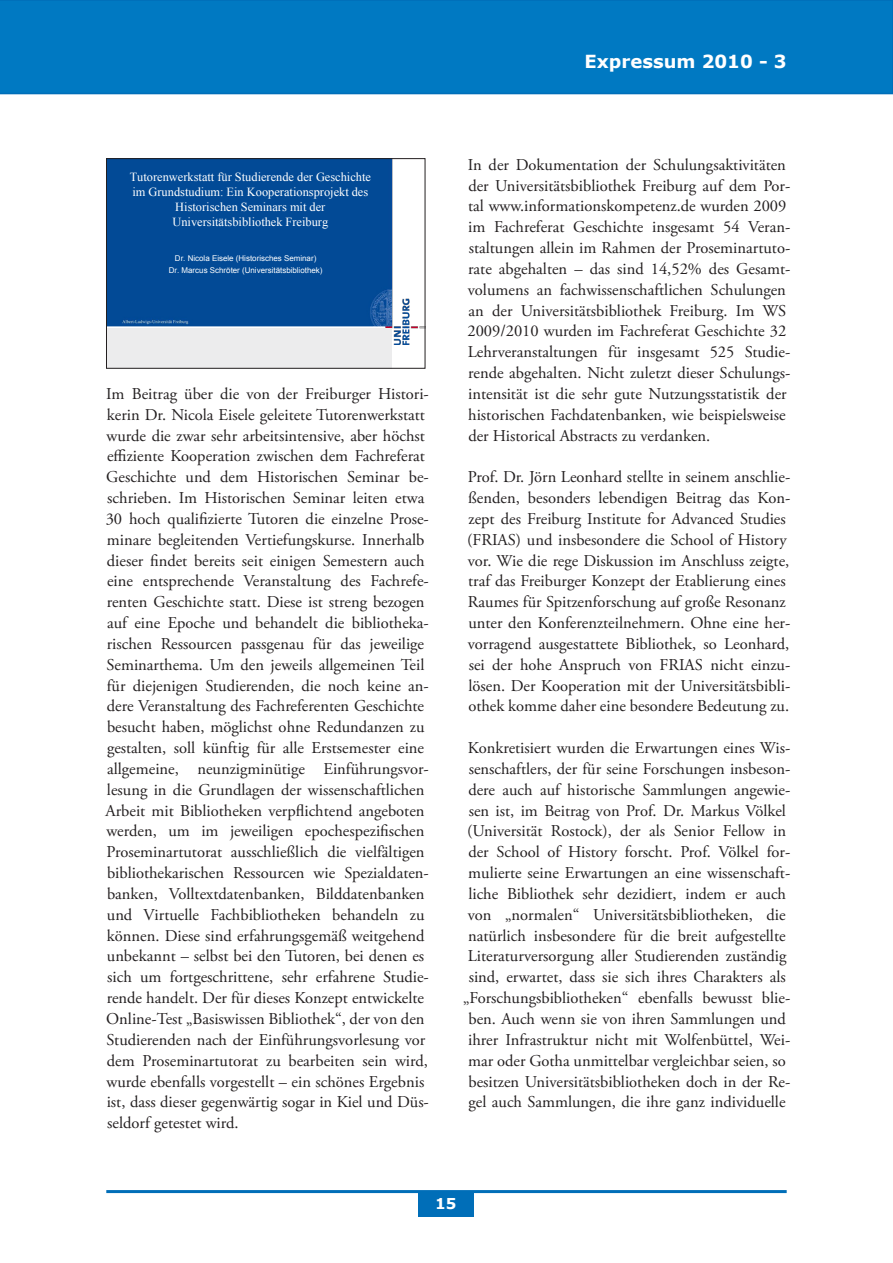
<style>
.page{position:relative;width:893px;height:1263px;background:#fff}
.page>*{position:absolute;margin:0;border:0;box-sizing:border-box;transform-origin:0 0}
.t1{font:700 18px "Verdana";color:#fff}
.Standart-Text{font:16.5px/20.9px "Adobe Garamond Pro";color:#231f20}
.t2{font:700 15px "Verdana";color:#fff}
.t3{font:12.3px/14.9px "Times New Roman";color:#fff;text-align:center}
.t4{font:7.95px/11.4px "Arial";color:#fff;text-align:center}
</style>
<div class="page">
<div style="left:0;top:0;width:893px;height:94px;background:#0079c2"></div>
<img style="left:108px;top:160px;width:315px;height:185px">
<div style="left:106px;top:328px;width:286px;height:40px;background:#ececed"></div>
<div style="left:106px;top:158px;width:319px;height:210px;border:1px solid #231f20"></div>
<div style="left:418px;top:1191px;width:56px;height:26px;background:#006eb8"></div>
<hr style="left:106px;top:1190px;width:681px;height:3px;background:#006eb8">
<p class="t1" style="left:584px;top:49px;width:204px">Expressum 2010 - 3</p>
<p class="t3" style="left:130px;top:169px;width:243px">Tutorenwerkstatt für Studierende der Geschichte im Grundstudium: Ein Kooperationsprojekt des Historischen Seminars mit der Universitätsbibliothek Freiburg</p>
<p class="t4" style="left:169px;top:253px;width:155px">Dr. Nicola Eisele (Historisches Seminar)<br>Dr. Marcus Schröter (Universitätsbibliothek)</p>
<p class="Standart-Text" style="left:105px;top:384px;width:325px">Im Beitrag über die von der Freiburger Histori&shy;kerin Dr. Nicola Eisele geleitete Tutorenwerkstatt wurde die zwar sehr arbeitsintensive, aber höchst effiziente Kooperation zwischen dem Fachreferat Geschichte und dem Historischen Seminar be&shy;schrieben. Im Historischen Seminar leiten etwa 30 hoch qualifizierte Tutoren die einzelne Prose&shy;minare begleitenden Vertiefungskurse. Innerhalb dieser findet bereits seit einigen Semestern auch eine entsprechende Veranstaltung des Fachrefe&shy;renten Geschichte statt. Diese ist streng bezogen auf eine Epoche und behandelt die bibliotheka&shy;rischen Ressourcen passgenau für das jeweilige Seminarthema. Um den jeweils allgemeinen Teil für diejenigen Studierenden, die noch keine an&shy;dere Veranstaltung des Fachreferenten Geschichte besucht haben, möglichst ohne Redundanzen zu gestalten, soll künftig für alle Erstsemester eine allgemeine, neunzigminütige Einführungsvor&shy;lesung in die Grundlagen der wissenschaftlichen Arbeit mit Bibliotheken verpflichtend angeboten werden, um im jeweiligen epochespezifischen Proseminartutorat ausschließlich die vielfältigen bibliothekarischen Ressourcen wie Spezialdaten&shy;banken, Volltextdatenbanken, Bilddatenbanken und Virtuelle Fachbibliotheken behandeln zu können. Diese sind erfahrungsgemäß weitgehend unbekannt – selbst bei den Tutoren, bei denen es sich um fortgeschrittene, sehr erfahrene Studie&shy;rende handelt. Der für dieses Konzept entwickelte Online-Test „Basiswissen Bibliothek“, der von den Studierenden nach der Einführungsvorlesung vor dem Proseminartutorat zu bearbeiten sein wird, wurde ebenfalls vorgestellt – ein schönes Ergebnis ist, dass dieser gegenwärtig sogar in Kiel und Düs&shy;seldorf getestet wird.</p>
<p class="Standart-Text" style="left:467px;top:155px;width:324px">In der Dokumentation der Schulungsaktivitäten der Universitätsbibliothek Freiburg auf dem Por&shy;tal www.informationskompetenz.de wurden 2009 im Fachreferat Geschichte insgesamt 54 Veran&shy;staltungen allein im Rahmen der Proseminartuto&shy;rate abgehalten – das sind 14,52% des Gesamt&shy;volumens an fachwissenschaftlichen Schulungen an der Universitätsbibliothek Freiburg. Im WS 2009/2010 wurden im Fachreferat Geschichte 32<br>Lehrveranstaltungen für insgesamt 525 Studie&shy;rende abgehalten. Nicht zuletzt dieser Schulungs&shy;intensität ist die sehr gute Nutzungsstatistik der historischen Fachdatenbanken, wie beispielsweise der Historical Abstracts zu verdanken.</p>
<p class="Standart-Text" style="left:467px;top:467px;width:325px">Prof. Dr. Jörn Leonhard stellte in seinem anschlie&shy;ßenden, besonders lebendigen Beitrag das Kon&shy;zept des Freiburg Institute for Advanced Studies (FRIAS) und insbesondere die School of History vor. Wie die rege Diskussion im Anschluss zeigte, traf das Freiburger Konzept der Etablierung eines Raumes für Spitzenforschung auf große Resonanz unter den Konferenzteilnehmern. Ohne eine her&shy;vorragend ausgestattete Bibliothek, so Leonhard, sei der hohe Anspruch von FRIAS nicht einzu&shy;lösen. Der Kooperation mit der Universitätsbibli&shy;othek komme daher eine besondere Bedeutung zu.</p>
<p class="Standart-Text" style="left:463px;top:738px;width:329px;text-align:center">Konkretisiert wurden die Erwartungen eines Wis&shy;senschaftlers, der für seine Forschungen insbeson&shy;dere auch auf historische Sammlungen angewie&shy;sen ist, im Beitrag von Prof. Dr. Markus Völkel (Universität Rostock), der als Senior Fellow in der School of History forscht. Prof. Völkel for&shy;mulierte seine Erwartungen an eine wissenschaft&shy;liche Bibliothek sehr dezidiert, indem er auch von „normalen“ Universitätsbibliotheken, die natürlich insbesondere für die breit aufgestellte Literaturversorgung aller Studierenden zuständig sind, erwartet, dass sie sich ihres Charakters als „Forschungsbibliotheken“ ebenfalls bewusst blie&shy;ben. Auch wenn sie von ihren Sammlungen und ihrer Infrastruktur nicht mit Wolfenbüttel, Wei&shy;mar oder Gotha unmittelbar vergleichbar seien, so besitzen Universitätsbibliotheken doch in der Re&shy;gel auch Sammlungen, die ihre ganz individuelle</p>
<p class="t2" style="left:435px;top:1194px;width:23px">15</p>
</div>
